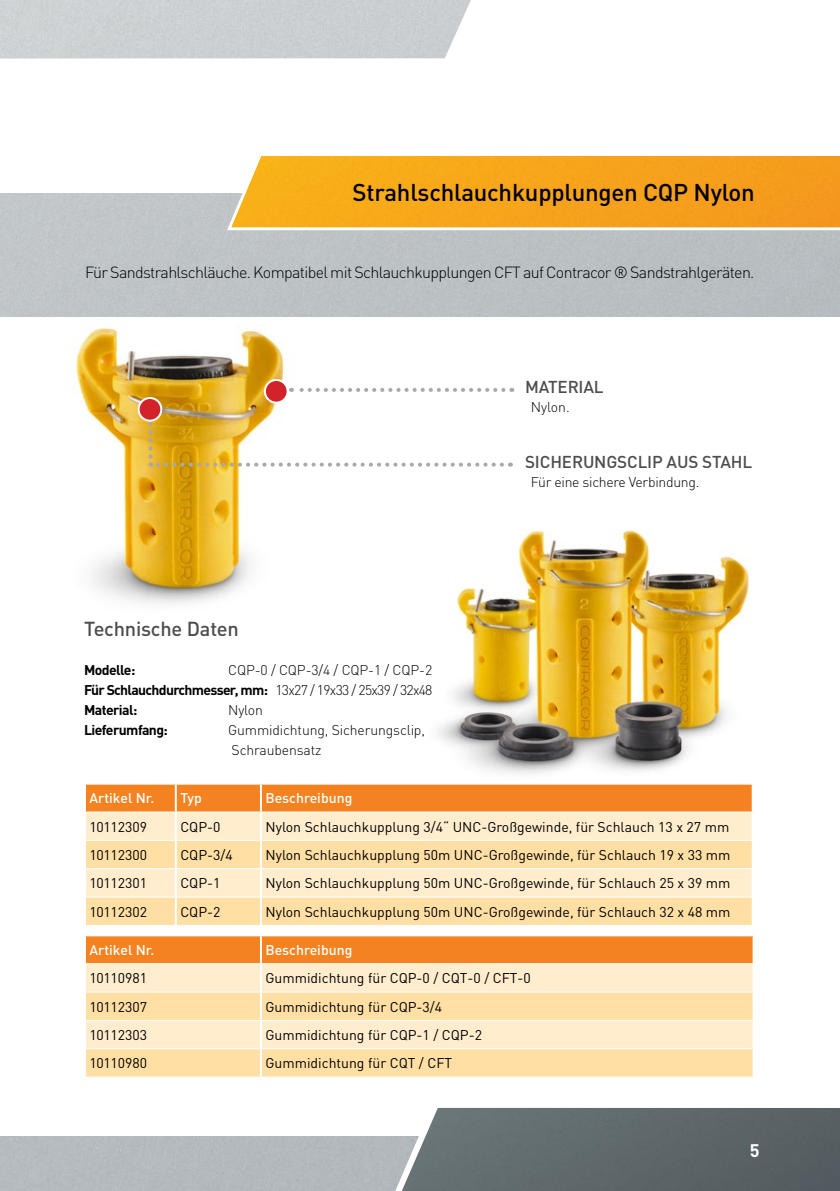
<style>
.page{position:relative;width:840px;height:1191px;background:#fff}
.page>*{position:absolute;margin:0;border:0;box-sizing:border-box;transform-origin:0 0}
.t1{font:500 24px "DIN Pro";letter-spacing:-.01em;color:#000}
.t2{font:500 20px "DIN Pro";letter-spacing:-.01em;color:#4d4d4f}
.t3{font:700 18px "DIN Pro";color:#fff}
.t4{font:500 17px "DIN Pro";letter-spacing:-.01em;color:#4d4d4f}
.t5{font:300 16px "DIN Pro";letter-spacing:-.04em;color:#000}
.t6{font:14px "DIN Pro";color:#000}
.t7{font:300 14px/20px "DIN Pro";letter-spacing:-.01em;color:#000;text-align:justify}
.t8{font:500 14px "DIN Pro";color:#fff}
.t9{font:700 14px "DIN Pro";letter-spacing:-.04em;color:#000}
.s1{font-weight:700}
</style>
<div class="page">
<svg style="left:371px;top:1136px;width:18px;height:55px"></svg>
<img style="left:389px;top:1107px;width:450px;height:84px">
<img style="left:36px;top:316px;width:275px;height:288px">
<svg style="left:222px;top:193px;width:617px;height:42px"></svg>
<img style="left:231px;top:156px;width:608px;height:71px">
<div style="left:86px;top:936px;width:666px;height:27px;background:#f58220"></div>
<div style="left:86px;top:964px;width:666px;height:27px;background:#ffedce"></div>
<svg style="left:86px;top:992px;width:666px;height:84px;background:#ffe3b2"></svg>
<hr style="left:260px;top:964px;width:2px;height:27px;background:#fff">
<hr style="left:260px;top:1021px;width:2px;height:27px;background:#fff">
<hr style="left:260px;top:992px;width:2px;height:28px;background:#fff">
<hr style="left:86px;top:1020px;width:175px;height:1px;background:#fff">
<hr style="left:261px;top:1020px;width:491px;height:1px;background:#fff">
<hr style="left:86px;top:1048px;width:175px;height:1px;background:#fff">
<hr style="left:261px;top:1048px;width:491px;height:1px;background:#fff">
<hr style="left:260px;top:1049px;width:2px;height:27px;background:#fff">
<hr style="left:260px;top:936px;width:2px;height:27px;background:#fff">
<div style="left:265px;top:380px;width:22px;height:23px;background:#d2232a;border-radius:50%"></div>
<div style="left:264px;top:379px;width:24px;height:25px;border:2px solid #fff;border-radius:50%"></div>
<svg style="left:291px;top:388px;width:212px;height:4px"></svg>
<svg style="left:148px;top:407px;width:353px;height:59px"></svg>
<img style="left:438px;top:529px;width:312px;height:245px">
<div style="left:138px;top:398px;width:23px;height:23px;background:#d2232a;border-radius:50%"></div>
<div style="left:137px;top:397px;width:25px;height:25px;border:2px solid #fff;border-radius:50%"></div>
<div style="left:86px;top:784px;width:665px;height:27px;background:#f58220"></div>
<div style="left:86px;top:812px;width:665px;height:28px;background:#ffedce"></div>
<svg style="left:86px;top:841px;width:665px;height:84px;background:#ffe3b2"></svg>
<hr style="left:175px;top:812px;width:2px;height:28px;background:#fff">
<hr style="left:260px;top:812px;width:2px;height:28px;background:#fff">
<hr style="left:175px;top:869px;width:2px;height:27px;background:#fff">
<hr style="left:260px;top:869px;width:2px;height:27px;background:#fff">
<hr style="left:175px;top:841px;width:2px;height:27px;background:#fff">
<hr style="left:260px;top:841px;width:2px;height:27px;background:#fff">
<hr style="left:86px;top:868px;width:90px;height:1px;background:#fff">
<hr style="left:176px;top:868px;width:85px;height:1px;background:#fff">
<hr style="left:261px;top:868px;width:490px;height:1px;background:#fff">
<hr style="left:86px;top:896px;width:90px;height:1px;background:#fff">
<hr style="left:176px;top:896px;width:85px;height:1px;background:#fff">
<hr style="left:261px;top:896px;width:490px;height:1px;background:#fff">
<hr style="left:175px;top:897px;width:2px;height:28px;background:#fff">
<hr style="left:260px;top:897px;width:2px;height:28px;background:#fff">
<hr style="left:175px;top:784px;width:2px;height:27px;background:#fff">
<hr style="left:260px;top:784px;width:2px;height:27px;background:#fff">
<h1 class="t1" style="left:352px;top:177px;width:403px">Strahlschlauchkupplungen CQP Nylon</h1>
<p class="t5" style="left:85px;top:262px;width:670px">Für Sandstrahlschläuche. Kompatibel mit Schlauchkupplungen CFT auf Contracor ® Sandstrahlgeräten.</p>
<p class="t4" style="left:525px;top:376px;width:80px">MATERIAL</p>
<p class="t7" style="left:530px;top:397px;width:40px">Nylon.</p>
<p class="t4" style="left:525px;top:450px;width:228px">SICHERUNGSCLIP AUS STAHL</p>
<h2 class="t2" style="left:84px;top:616px;width:156px">Technische Daten</h2>
<p class="t7" style="left:84px;top:659px;width:350px;text-indent:144px">CQP-0 / CQP-3/4 / CQP-1 / CQP-2<br><span class="s1">Für Schlauchdurchmesser, mm:</span> 13x27 / 19x33 / 25x39 / 32x48<br><span class="s1">Material:</span></p>
<p class="t9" style="left:84px;top:660px;width:53px">Modelle:</p>
<p class="t7" style="left:228px;top:699px;width:36px">Nylon</p>
<p class="t9" style="left:84px;top:720px;width:85px">Lieferumfang:</p>
<p class="t7" style="left:228px;top:719px;width:198px">Gummidichtung, Sicherungsclip,<br>Schraubensatz</p>
<p class="t7" style="left:530px;top:472px;width:170px">Für eine sichere Verbindung.</p>
<p class="t8" style="left:89px;top:789px;width:66px">Artikel Nr.</p>
<p class="t8" style="left:180px;top:789px;width:23px">Typ</p>
<p class="t8" style="left:265px;top:789px;width:88px">Beschreibung</p>
<p class="t6" style="left:89px;top:817px;width:59px">10112309</p>
<p class="t6" style="left:180px;top:817px;width:42px">CQP-0</p>
<p class="t6" style="left:265px;top:817px;width:465px">Nylon Schlauchkupplung 3/4“ UNC-Großgewinde, für Schlauch 13 x 27 mm</p>
<p class="t6" style="left:89px;top:846px;width:59px">10112300</p>
<p class="t6" style="left:180px;top:846px;width:54px">CQP-3/4</p>
<p class="t6" style="left:265px;top:846px;width:466px">Nylon Schlauchkupplung 50m UNC-Großgewinde, für Schlauch 19 x 33 mm</p>
<p class="t6" style="left:89px;top:874px;width:59px">10112301</p>
<p class="t6" style="left:180px;top:874px;width:42px">CQP-1</p>
<p class="t6" style="left:265px;top:874px;width:466px">Nylon Schlauchkupplung 50m UNC-Großgewinde, für Schlauch 25 x 39 mm</p>
<p class="t6" style="left:89px;top:902px;width:59px">10112302</p>
<p class="t6" style="left:180px;top:902px;width:42px">CQP-2</p>
<p class="t6" style="left:265px;top:902px;width:466px">Nylon Schlauchkupplung 50m UNC-Großgewinde, für Schlauch 32 x 48 mm</p>
<p class="t8" style="left:89px;top:940px;width:66px">Artikel Nr.</p>
<p class="t8" style="left:265px;top:940px;width:88px">Beschreibung</p>
<p class="t6" style="left:89px;top:969px;width:59px">10110981</p>
<p class="t6" style="left:265px;top:969px;width:267px">Gummidichtung für CQP-0 / CQT-0 / CFT-0</p>
<p class="t6" style="left:89px;top:997px;width:59px">10112307</p>
<p class="t6" style="left:265px;top:997px;width:178px">Gummidichtung für CQP-3/4</p>
<p class="t6" style="left:89px;top:1026px;width:59px">10112303</p>
<p class="t6" style="left:265px;top:1026px;width:218px">Gummidichtung für CQP-1 / CQP-2</p>
<p class="t6" style="left:89px;top:1054px;width:59px">10110980</p>
<p class="t6" style="left:265px;top:1054px;width:188px">Gummidichtung für CQT / CFT</p>
<p class="t3" style="left:749px;top:1138px;width:11px">5</p>
</div>
